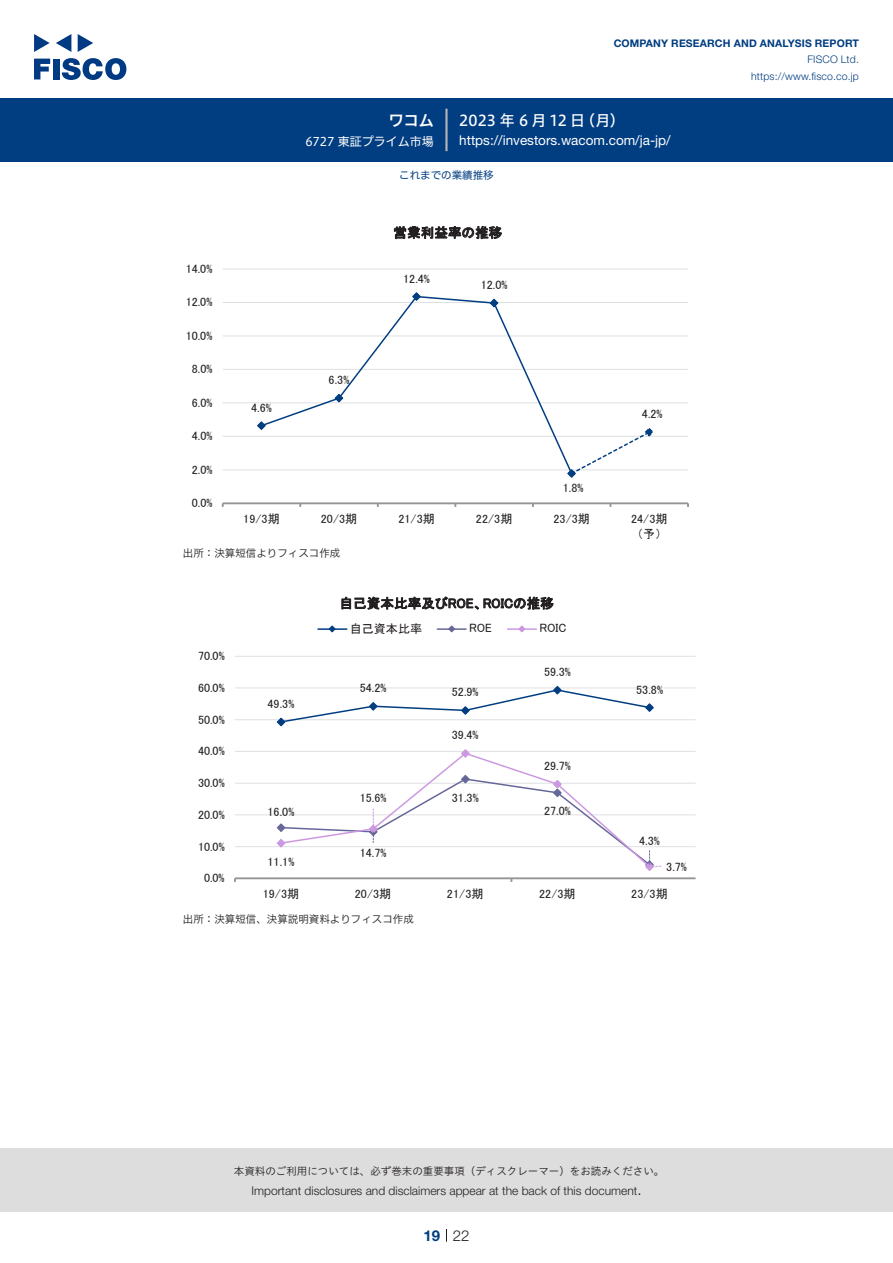
<style>
.page{position:relative;width:893px;height:1263px;background:#fff}
.page>*{position:absolute;margin:0;border:0;box-sizing:border-box;transform-origin:0 0}
.t1{font:15px "Hiragino UD Sans F Std N W5";letter-spacing:.005em;color:#fff}
.t2{font:300 15px "Helvetica Neue LT Std";color:#231f20}
.t3{font:15px "Hiragino UD Sans F Std N W6";color:#fff}
.t4{font:700 15px "Helvetica Neue LT Std";color:#003d81}
.t5{font:13.5px "Helvetica Neue LT Std";color:#fff}
.t6{font:13.5px "MS P Gothic";letter-spacing:.01em;color:#231f20}
.t7{font:12.15px "MS P Gothic";color:#231f20}
.t8{font:12px "MS P Gothic";letter-spacing:.005em;color:#231f20}
.t9{font:300 12px "Helvetica Neue LT Std";color:#231f20}
.t10{font:12px "Hiragino UD Sans F Std N W4";color:#fff}
.t11{font:10.5px "Hiragino UD Sans Std W3";color:#231f20}
.t12{font:10.5px "Hiragino UD Sans F Std N W3";color:#231f20}
.t13{font:700 10.5px "Helvetica Neue LT Std";letter-spacing:.015em;color:#003d81}
.t14{font:300 10.5px/16.5px "Helvetica Neue LT Std";letter-spacing:.015em;color:#003d81;text-align:right}
.t15{font:10.5px "Hiragino UD Sans F Std N W4";color:#003d81}
</style>
<div class="page">
<div style="left:0;top:1148px;width:893px;height:64px;background:#ddd"></div>
<svg style="left:34px;top:59px;width:16px;height:20px"></svg>
<div style="left:53px;top:59px;width:6px;height:20px;background:#003a83"></div>
<svg style="left:62px;top:58px;width:64px;height:22px"></svg>
<svg style="left:34px;top:34px;width:16px;height:18px"></svg>
<svg style="left:78px;top:34px;width:15px;height:18px"></svg>
<svg style="left:56px;top:34px;width:15px;height:18px"></svg>
<div style="left:0;top:98px;width:893px;height:64px;background:#003d81"></div>
<hr style="left:445px;top:109px;width:3px;height:42px;background:#b5b5b6">
<svg style="left:446px;top:1229px;width:1px;height:13px"></svg>
<hr style="left:223px;top:469px;width:465px;height:1px;background:#dfe0e2">
<hr style="left:223px;top:436px;width:465px;height:1px;background:#dfe0e2">
<hr style="left:223px;top:402px;width:465px;height:1px;background:#dfe0e2">
<hr style="left:223px;top:369px;width:465px;height:1px;background:#dfe0e2">
<hr style="left:223px;top:336px;width:465px;height:1px;background:#dfe0e2">
<hr style="left:223px;top:302px;width:465px;height:1px;background:#dfe0e2">
<hr style="left:223px;top:269px;width:465px;height:1px;background:#dfe0e2">
<hr style="left:223px;top:502px;width:465px;height:2px;background:#939598">
<svg style="left:259px;top:296px;width:315px;height:175px"></svg>
<svg style="left:257px;top:420px;width:10px;height:11px"></svg>
<svg style="left:334px;top:393px;width:10px;height:10px"></svg>
<svg style="left:411px;top:292px;width:11px;height:10px"></svg>
<svg style="left:489px;top:298px;width:10px;height:10px"></svg>
<svg style="left:566px;top:427px;width:88px;height:51px"></svg>
<hr style="left:235px;top:846px;width:461px;height:1px;background:#dfe0e2">
<hr style="left:235px;top:814px;width:461px;height:1px;background:#dfe0e2">
<hr style="left:235px;top:783px;width:461px;height:1px;background:#dfe0e2">
<hr style="left:235px;top:751px;width:461px;height:1px;background:#dfe0e2">
<hr style="left:235px;top:719px;width:461px;height:1px;background:#dfe0e2">
<hr style="left:235px;top:687px;width:461px;height:1px;background:#dfe0e2">
<hr style="left:235px;top:656px;width:461px;height:1px;background:#dfe0e2">
<hr style="left:235px;top:877px;width:461px;height:2px;background:#939598">
<svg style="left:276px;top:685px;width:379px;height:42px"></svg>
<svg style="left:276px;top:749px;width:387px;height:122px"></svg>
<hr style="left:318px;top:628px;width:29px;height:2px;background:#003d81">
<svg style="left:328px;top:625px;width:9px;height:8px"></svg>
<hr style="left:437px;top:628px;width:29px;height:2px;background:#669">
<svg style="left:447px;top:625px;width:9px;height:8px"></svg>
<hr style="left:508px;top:628px;width:28px;height:2px;background:#cc99e1">
<svg style="left:517px;top:625px;width:9px;height:8px"></svg>
<p class="t3" style="left:389px;top:109px;width:46px">ワコム</p>
<p class="t10" style="left:305px;top:132px;width:130px">6727 東証プライム市場</p>
<p class="t13" style="left:614px;top:37px;width:247px">COMPANY RESEARCH AND ANALYSIS REPORT</p>
<p class="t14" style="left:751px;top:51px;width:109px">FISCO Ltd. https://www.fisco.co j p.</p>
<p class="t1" style="left:580px;top:109px;width:46px">（月(</p>
<p class="t1" style="left:459px;top:109px;width:127px">2023 年 6 月 12 日</p>
<p class="t5" style="left:459px;top:132px;width:213px">https://investors.wacom.com j a/ -jp/</p>
<p class="t15" style="left:399px;top:167px;width:96px">これまでの業績推移</p>
<p class="t8" style="left:186px;top:263px;width:28px">14.0%</p>
<p class="t8" style="left:186px;top:296px;width:28px">12.0%</p>
<p class="t8" style="left:186px;top:330px;width:28px">10.0%</p>
<p class="t8" style="left:192px;top:363px;width:22px">8.0%</p>
<p class="t8" style="left:192px;top:396px;width:22px">6.0%</p>
<p class="t8" style="left:192px;top:430px;width:22px">4.0%</p>
<p class="t8" style="left:192px;top:463px;width:22px">2.0%</p>
<p class="t8" style="left:192px;top:497px;width:22px">0.0%</p>
<p class="t8" style="left:251px;top:401px;width:22px">4.6%</p>
<p class="t8" style="left:243px;top:512px;width:38px">19/3期</p>
<p class="t8" style="left:329px;top:374px;width:22px">6.3%</p>
<p class="t8" style="left:321px;top:512px;width:38px">20/3期</p>
<p class="t12" style="left:183px;top:545px;width:159px">出所：決算短信よりフィスコ作成</p>
<p class="t6" style="left:393px;top:226px;width:110px">営業利益率の推移</p>
<p class="t8" style="left:403px;top:272px;width:28px">12.4%</p>
<p class="t7" style="left:481px;top:278px;width:28px">12.0%</p>
<p class="t8" style="left:398px;top:512px;width:38px">21/3期</p>
<p class="t8" style="left:476px;top:512px;width:38px">22/3期</p>
<p class="t8" style="left:563px;top:482px;width:22px">1.8%</p>
<p class="t8" style="left:553px;top:512px;width:38px">23/3期</p>
<p class="t8" style="left:198px;top:650px;width:28px">70.0%</p>
<p class="t8" style="left:198px;top:681px;width:28px">60.0%</p>
<p class="t8" style="left:198px;top:713px;width:28px">50.0%</p>
<p class="t8" style="left:198px;top:745px;width:28px">40.0%</p>
<p class="t8" style="left:198px;top:777px;width:28px">30.0%</p>
<p class="t8" style="left:198px;top:808px;width:28px">20.0%</p>
<p class="t8" style="left:198px;top:840px;width:28px">10.0%</p>
<p class="t8" style="left:204px;top:872px;width:22px">0.0%</p>
<p class="t8" style="left:268px;top:697px;width:28px">49.3%</p>
<p class="t8" style="left:268px;top:805px;width:28px">16.0%</p>
<p class="t8" style="left:268px;top:855px;width:28px">11.1%</p>
<p class="t8" style="left:263px;top:887px;width:38px">19/3期</p>
<p class="t6" style="left:339px;top:596px;width:216px">自己資本比率及びROE、ROICの推移</p>
<p class="t8" style="left:539px;top:622px;width:28px">ROIC</p>
<p class="t8" style="left:350px;top:623px;width:74px">自己資本比率</p>
<p class="t8" style="left:469px;top:622px;width:24px">ROE</p>
<p class="t8" style="left:544px;top:666px;width:28px">59.3%</p>
<p class="t8" style="left:360px;top:682px;width:28px">54.2%</p>
<p class="t8" style="left:452px;top:686px;width:28px">52.9%</p>
<p class="t8" style="left:452px;top:729px;width:28px">39.4%</p>
<p class="t8" style="left:544px;top:760px;width:28px">29.7%</p>
<p class="t8" style="left:360px;top:792px;width:28px">15.6%</p>
<p class="t7" style="left:452px;top:791px;width:28px">31.3%</p>
<p class="t8" style="left:544px;top:805px;width:28px">27.0%</p>
<p class="t8" style="left:360px;top:847px;width:28px">14.7%</p>
<p class="t8" style="left:355px;top:887px;width:38px">20/3期</p>
<p class="t8" style="left:447px;top:887px;width:38px">21/3期</p>
<p class="t8" style="left:539px;top:887px;width:38px">22/3期</p>
<p class="t12" style="left:183px;top:911px;width:232px">出所：決算短信、決算説明資料よりフィスコ作成</p>
<p class="t8" style="left:642px;top:408px;width:22px">4.2%</p>
<p class="t8" style="left:631px;top:512px;width:38px">24/3期</p>
<p class="t8" style="left:637px;top:528px;width:26px">予（ (</p>
<p class="t7" style="left:636px;top:683px;width:28px">53.8%</p>
<p class="t8" style="left:639px;top:834px;width:22px">4.3%</p>
<p class="t8" style="left:666px;top:860px;width:22px">3.7%</p>
<p class="t8" style="left:631px;top:887px;width:38px">23/3期</p>
<p class="t11" style="left:234px;top:1163px;width:432px">本資料のご利用については、必ず巻末の重要事項（ディスクレーマー）をお読みください。</p>
<p class="t2" style="left:637px;top:1180px;width:6px">.</p>
<p class="t9" style="left:251px;top:1183px;width:387px">Important disclosures and disclaimers appear at the back of this document</p>
<p class="t4" style="left:423px;top:1226px;width:18px">19</p>
<p class="t2" style="left:453px;top:1226px;width:18px">22</p>
</div>
